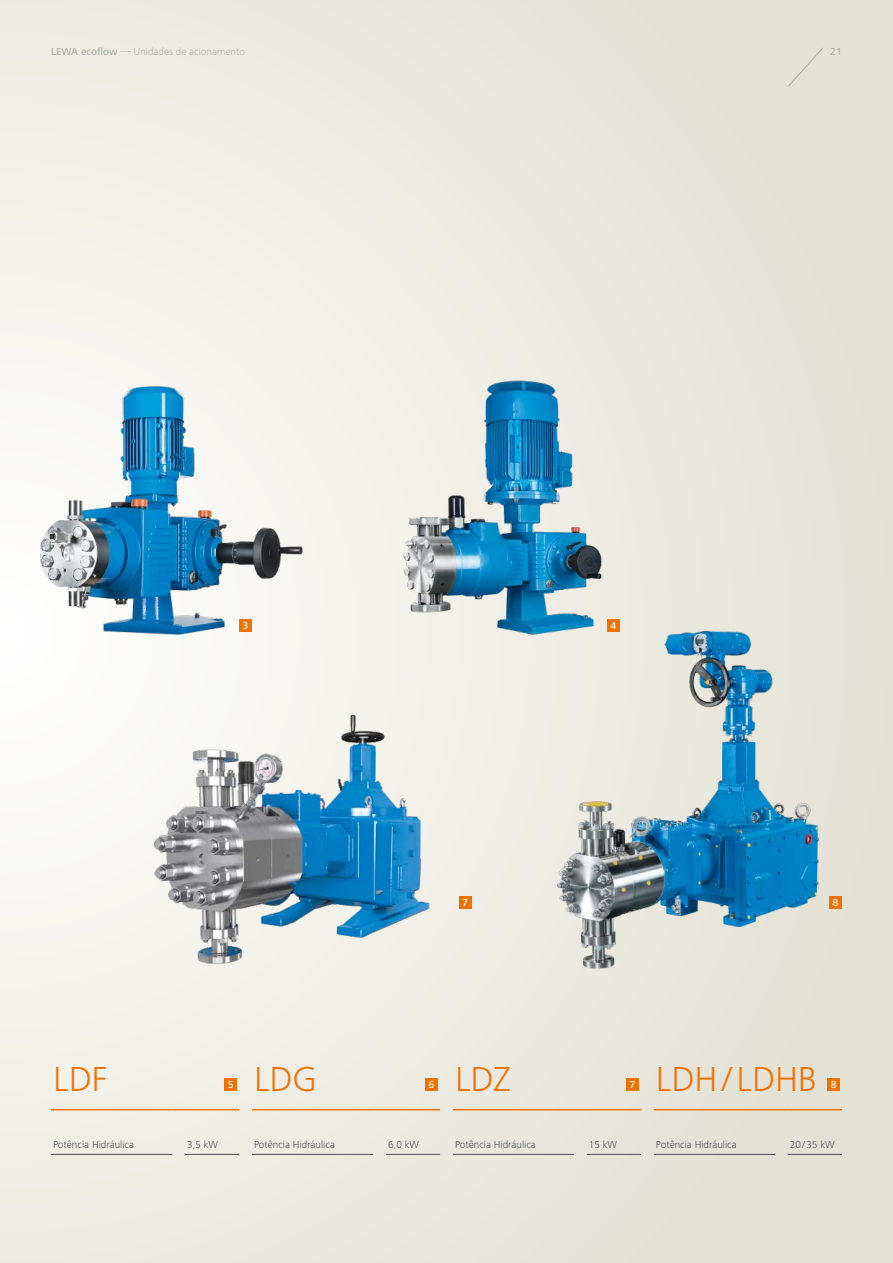
<style>
.page{position:relative;width:893px;height:1263px;background:#fff}
.page>*{position:absolute;margin:0;border:0;box-sizing:border-box;transform-origin:0 0}
.t1{font:300 36px "Frutiger Next LTW1 G";color:#ee7203}
.t2{font:300 10.5px "Frutiger Next LTW1 G";color:#494f51}
.t3{font:300 10.5px "Frutiger Next LTW1 G";color:#aeb3ab}
.t4{font:500 10.5px "Frutiger Next LTW1 G";color:#fff}
.t5{font:500 10.5px "Frutiger Next LTW1 G";color:#aeb3ab}
.s1{font-weight:500}
</style>
<div class="page">
<div style="left:0;top:0;width:893px;height:1263px;background:linear-gradient(to right,#f5f4ee,#e3e1d3)"></div>
<img style="left:34px;top:370px;width:281px;height:281px">
<img style="left:391px;top:368px;width:258px;height:293px">
<img style="left:537px;top:588px;width:301px;height:422px">
<div style="left:239px;top:619px;width:13px;height:12px;background:#ee7203"></div>
<div style="left:829px;top:896px;width:13px;height:13px;background:#ee7203"></div>
<div style="left:607px;top:619px;width:13px;height:12px;background:#ee7203"></div>
<img style="left:78px;top:697px;width:447px;height:326px">
<div style="left:786px;top:46px;width:40px;height:42px;background:#e4e2d4"></div>
<div style="left:224px;top:1078px;width:13px;height:12px;background:#ee7203"></div>
<div style="left:425px;top:1078px;width:13px;height:12px;background:#ee7203"></div>
<div style="left:626px;top:1078px;width:13px;height:12px;background:#ee7203"></div>
<hr style="left:51px;top:1109px;width:121px;height:1px;background:#ee7203">
<svg style="left:172px;top:1109px;width:13px;height:1px"></svg>
<hr style="left:185px;top:1109px;width:54px;height:1px;background:#ee7203">
<hr style="left:252px;top:1109px;width:121px;height:1px;background:#ee7203">
<svg style="left:373px;top:1109px;width:13px;height:1px"></svg>
<hr style="left:386px;top:1109px;width:54px;height:1px;background:#ee7203">
<hr style="left:453px;top:1109px;width:121px;height:1px;background:#ee7203">
<svg style="left:574px;top:1109px;width:13px;height:1px"></svg>
<hr style="left:587px;top:1109px;width:54px;height:1px;background:#ee7203">
<hr style="left:654px;top:1109px;width:121px;height:1px;background:#ee7203">
<svg style="left:775px;top:1109px;width:13px;height:1px"></svg>
<hr style="left:788px;top:1109px;width:54px;height:1px;background:#ee7203">
<hr style="left:51px;top:1154px;width:121px;height:1px;background:#494f51">
<hr style="left:185px;top:1154px;width:54px;height:1px;background:#494f51">
<hr style="left:252px;top:1154px;width:121px;height:1px;background:#494f51">
<hr style="left:386px;top:1154px;width:54px;height:1px;background:#494f51">
<hr style="left:453px;top:1154px;width:121px;height:1px;background:#494f51">
<hr style="left:587px;top:1154px;width:54px;height:1px;background:#494f51">
<hr style="left:654px;top:1154px;width:121px;height:1px;background:#494f51">
<hr style="left:788px;top:1154px;width:54px;height:1px;background:#494f51">
<div style="left:827px;top:1078px;width:13px;height:12px;background:#ee7203"></div>
<p class="t3" style="left:51px;top:46px;width:195px"><span class="s1">LEWA ecoflow</span> — Unidades de acionamento</p>
<p class="t5" style="left:830px;top:46px;width:13px">21</p>
<h1 class="t1" style="left:53px;top:1058px;width:56px">LDF</h1>
<p class="t4" style="left:243px;top:619px;width:7px">3</p>
<p class="t4" style="left:228px;top:1078px;width:7px">5</p>
<h1 class="t1" style="left:254px;top:1058px;width:64px">LDG</h1>
<p class="t4" style="left:610px;top:619px;width:7px">4</p>
<p class="t4" style="left:462px;top:897px;width:7px">7</p>
<p class="t4" style="left:833px;top:897px;width:7px">8</p>
<p class="t4" style="left:429px;top:1078px;width:7px">6</p>
<h1 class="t1" style="left:455px;top:1058px;width:57px">LDZ</h1>
<p class="t4" style="left:630px;top:1078px;width:7px">7</p>
<h1 class="t1" style="left:656px;top:1058px;width:163px">LDH/ LDHB</h1>
<p class="t4" style="left:831px;top:1078px;width:7px">8</p>
<p class="t2" style="left:53px;top:1139px;width:82px">Potência Hidráulica</p>
<p class="t2" style="left:187px;top:1139px;width:32px">3,5 kW</p>
<p class="t2" style="left:254px;top:1139px;width:82px">Potência Hidráulica</p>
<p class="t2" style="left:388px;top:1139px;width:32px">6,0 kW</p>
<p class="t2" style="left:455px;top:1139px;width:82px">Potência Hidráulica</p>
<p class="t2" style="left:589px;top:1139px;width:30px">15 kW</p>
<p class="t2" style="left:656px;top:1139px;width:82px">Potência Hidráulica</p>
<p class="t2" style="left:790px;top:1139px;width:46px">20/35 kW</p>
</div>
